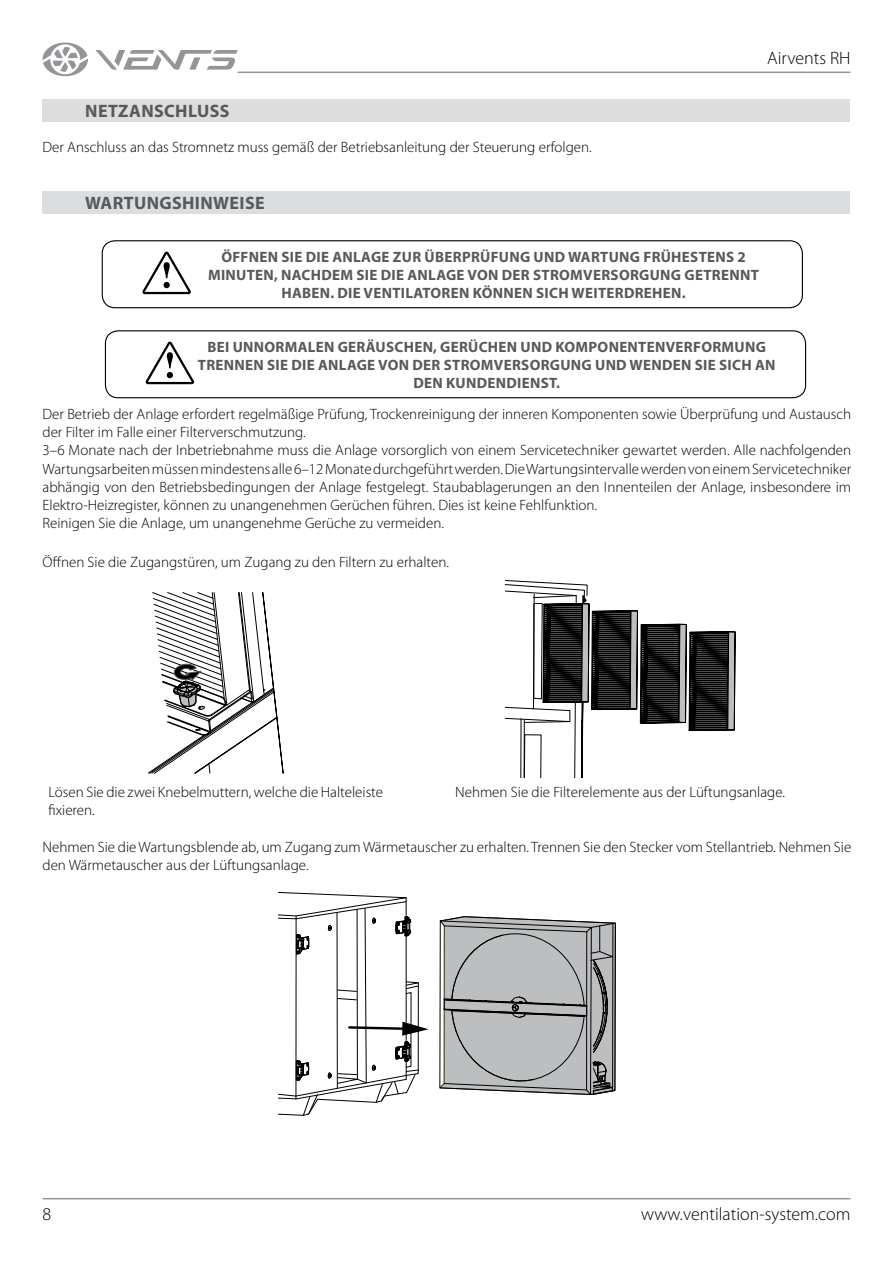
<style>
.page{position:relative;width:893px;height:1263px;background:#fff}
.page>*{position:absolute;margin:0;border:0;box-sizing:border-box;transform-origin:0 0}
.t1{font:300 18px "Myriad Pro";color:#000}
.t2{font:700 18px "Myriad Pro";letter-spacing:.02em;color:#58595b}
.t3{font:300 15px/18px "Myriad Pro";color:#000}
.t4{font:700 15px/18px "Myriad Pro";letter-spacing:.02em;color:#58595b;text-align:center}
</style>
<div class="page">
<hr style="left:43px;top:1198px;width:807px;height:1px;background:#939598">
<hr style="left:238px;top:72px;width:612px;height:1px;background:#939598">
<svg style="left:95px;top:50px;width:143px;height:20px"></svg>
<svg style="left:43px;top:43px;width:45px;height:33px"></svg>
<div style="left:43px;top:100px;width:807px;height:22px;background:#dcddde"></div>
<div style="left:43px;top:192px;width:807px;height:22px;background:#dcddde"></div>
<div style="left:102px;top:240px;width:701px;height:68px;border:1px solid #000;border-radius:13px"></div>
<svg style="left:142px;top:252px;width:49px;height:42px"></svg>
<div style="left:105px;top:330px;width:701px;height:68px;border:1px solid #000;border-radius:13px"></div>
<svg style="left:146px;top:342px;width:48px;height:42px"></svg>
<svg style="left:148px;top:592px;width:136px;height:182px"></svg>
<svg style="left:504px;top:580px;width:232px;height:198px"></svg>
<svg style="left:278px;top:892px;width:338px;height:224px"></svg>
<p class="t2" style="left:85px;top:99px;width:146px">NETZANSCHLUSS</p>
<p class="t3" style="left:43px;top:138px;width:551px">Der Anschluss an das Stromnetz muss gemäß der Betriebsanleitung der Steuerung erfolgen.</p>
<p class="t1" style="left:767px;top:48px;width:85px">Airvents RH</p>
<p class="t2" style="left:85px;top:192px;width:181px">WARTUNGSHINWEISE</p>
<p class="t4" style="left:208px;top:247px;width:552px">ÖFFNEN SIE DIE ANLAGE ZUR ÜBERPRÜFUNG UND WARTUNG FRÜHESTENS 2<br>MINUTEN, NACHDEM SIE DIE ANLAGE VON DER STROMVERSORGUNG GETRENNT<br>HABEN. DIE VENTILATOREN KÖNNEN SICH WEITERDREHEN.</p>
<p class="t4" style="left:198px;top:337px;width:579px">BEI UNNORMALEN GERÄUSCHEN, GERÜCHEN UND KOMPONENTENVERFORMUNG<br>TRENNEN SIE DIE ANLAGE VON DER STROMVERSORGUNG UND WENDEN SIE SICH AN<br>DEN KUNDENDIENST.</p>
<p class="t3" style="left:43px;top:406px;width:810px">Der Betrieb der Anlage erfordert regelmäßige Prüfung, Trockenreinigung der inneren Komponenten sowie Überprüfung und Austausch der Filter im Falle einer Filterverschmutzung.<br>3–6 Monate nach der Inbetriebnahme muss die Anlage vorsorglich von einem Servicetechniker gewartet werden. Alle nachfolgenden Wartungsarbeiten müssen mindestens alle 6–12 Monate durchgeführt werden. Die Wartungsintervalle werden von einem Servicetechniker abhängig von den Betriebsbedingungen der Anlage festgelegt. Staubablagerungen an den Innenteilen der Anlage, insbesondere im Elektro-Heizregister, können zu unangenehmen Gerüchen führen. Dies ist keine Fehlfunktion.<br>Reinigen Sie die Anlage, um unangenehme Gerüche zu vermeiden.</p>
<p class="t3" style="left:43px;top:553px;width:408px">Öffnen Sie die Zugangstüren, um Zugang zu den Filtern zu erhalten.</p>
<p class="t3" style="left:49px;top:784px;width:336px">Lösen Sie die zwei Knebelmuttern, welche die Halteleiste fixieren.</p>
<p class="t3" style="left:455px;top:784px;width:332px">Nehmen Sie die Filterelemente aus der Lüftungsanlage.</p>
<p class="t3" style="left:43px;top:838px;width:810px">Nehmen Sie die Wartungsblende ab, um Zugang zum Wärmetauscher zu erhalten. Trennen Sie den Stecker vom Stellantrieb. Nehmen Sie den Wärmetauscher aus der Lüftungsanlage.</p>
<p class="t1" style="left:43px;top:1204px;width:10px">8</p>
<p class="t1" style="left:641px;top:1204px;width:211px">www.ventilation-system.com</p>
</div>
